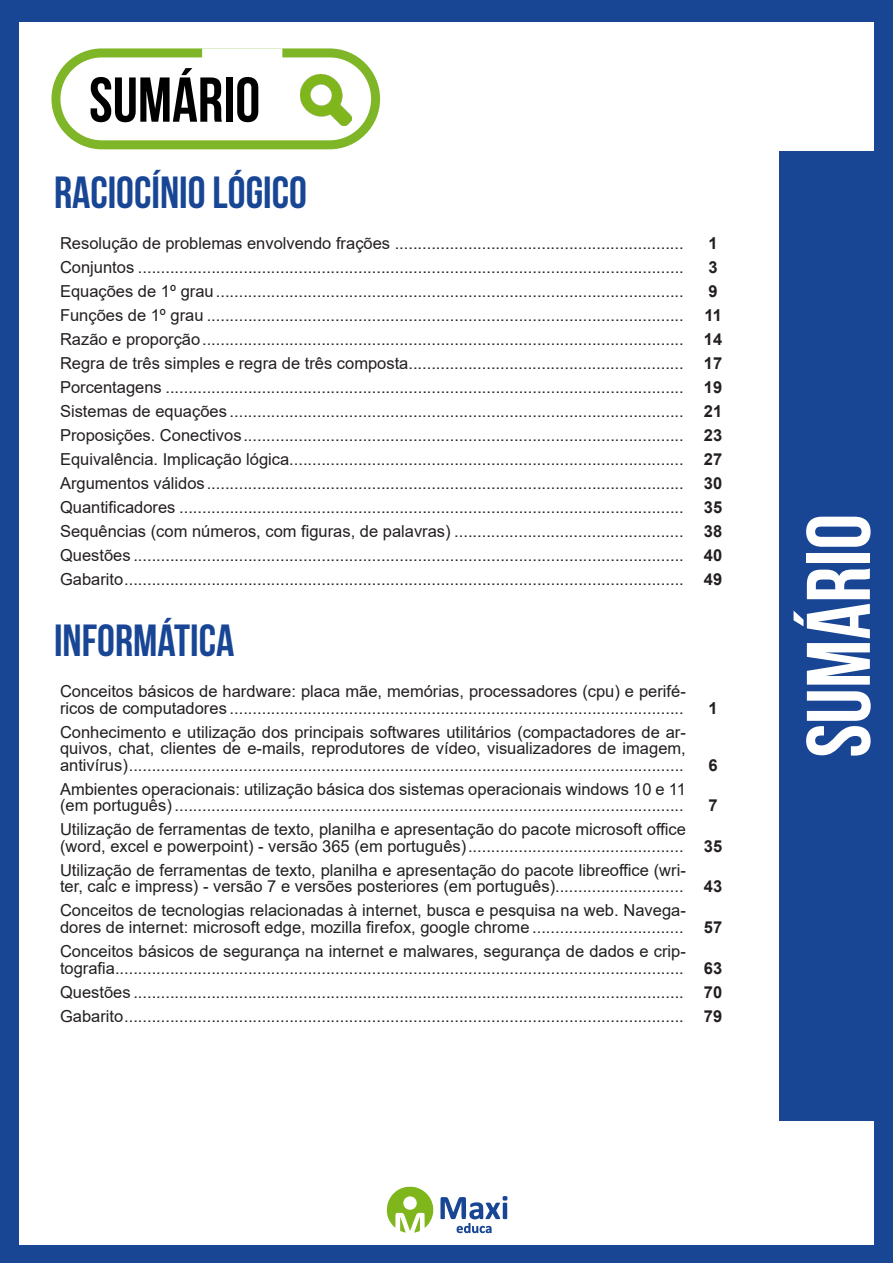
<style>
.page{position:relative;width:893px;height:1263px;background:#184695}
.page>*{position:absolute;margin:0;border:0;box-sizing:border-box;transform-origin:0 0}
.t1{font:700 90px "Bebas Neue";color:#fff}
.t2{font:700 63.15px "Bebas Neue";color:#000}
.t3{font:700 45px "Bebas Neue";color:#184695}
.ALTERNATIVAS{font:16.5px/16.5px "Arial";color:#231f20}
.INDICE{font:700 16.5px "Arial";color:#231f20}
</style>
<div class="page">
<div style="left:19px;top:22px;width:855px;height:1222px;background:#fff"></div>
<div style="left:779px;top:151px;width:114px;height:969px;background:#184695"></div>
<div style="left:51px;top:48px;width:329px;height:101px;border:9px solid #7fb628;border-radius:46px"></div>
<div style="left:202px;top:48px;width:80px;height:12px;background:#fff;border:3px solid #fff"></div>
<img style="left:300px;top:74px;width:51px;height:51px">
<svg style="left:386px;top:1187px;width:48px;height:46px"></svg>
<svg style="left:440px;top:1196px;width:67px;height:37px"></svg>
<h2 class="t2" style="left:89px;top:65px;width:173px">SUMÁRIO</h2>
<p class="t3" style="left:54px;top:168px;width:254px">RACIOCÍNIO LÓGICO</p>
<p class="ALTERNATIVAS" style="left:60px;top:235px;width:625px">Resolução de problemas envolvendo frações ...............................................................</p>
<p class="INDICE" style="left:708px;top:232px;width:11px">1</p>
<p class="ALTERNATIVAS" style="left:60px;top:259px;width:625px">Conjuntos .......................................................................................................................</p>
<p class="INDICE" style="left:708px;top:256px;width:11px">3</p>
<p class="ALTERNATIVAS" style="left:60px;top:283px;width:625px">Equações de 1º grau......................................................................................................</p>
<p class="INDICE" style="left:708px;top:280px;width:11px">9</p>
<p class="ALTERNATIVAS" style="left:60px;top:307px;width:625px">Funções de 1º grau ........................................................................................................</p>
<p class="INDICE" style="left:704px;top:304px;width:19px">11</p>
<p class="ALTERNATIVAS" style="left:60px;top:331px;width:625px">Razão e proporção.........................................................................................................</p>
<p class="INDICE" style="left:704px;top:328px;width:20px">14</p>
<p class="ALTERNATIVAS" style="left:60px;top:355px;width:625px">Regra de três simples e regra de três composta............................................................</p>
<p class="INDICE" style="left:704px;top:352px;width:20px">17</p>
<p class="ALTERNATIVAS" style="left:60px;top:379px;width:625px">Porcentagens .................................................................................................................</p>
<p class="INDICE" style="left:704px;top:376px;width:20px">19</p>
<p class="ALTERNATIVAS" style="left:60px;top:403px;width:625px">Sistemas de equações ...................................................................................................</p>
<p class="INDICE" style="left:704px;top:400px;width:20px">21</p>
<p class="ALTERNATIVAS" style="left:60px;top:427px;width:625px">Proposições. Conectivos................................................................................................</p>
<p class="INDICE" style="left:704px;top:424px;width:20px">23</p>
<p class="ALTERNATIVAS" style="left:60px;top:451px;width:625px">Equivalência. Implicação lógica......................................................................................</p>
<p class="INDICE" style="left:704px;top:448px;width:20px">27</p>
<p class="ALTERNATIVAS" style="left:60px;top:475px;width:625px">Argumentos válidos........................................................................................................</p>
<p class="INDICE" style="left:704px;top:472px;width:20px">30</p>
<p class="ALTERNATIVAS" style="left:60px;top:499px;width:625px">Quantificadores ..............................................................................................................</p>
<p class="INDICE" style="left:704px;top:496px;width:20px">35</p>
<p class="ALTERNATIVAS" style="left:60px;top:523px;width:625px">Sequências (com números, com figuras, de palavras) ..................................................</p>
<p class="INDICE" style="left:704px;top:520px;width:20px">38</p>
<p class="ALTERNATIVAS" style="left:60px;top:547px;width:625px">Questões ........................................................................................................................</p>
<p class="INDICE" style="left:704px;top:544px;width:20px">40</p>
<p class="ALTERNATIVAS" style="left:60px;top:571px;width:625px">Gabarito..........................................................................................................................</p>
<p class="INDICE" style="left:704px;top:568px;width:20px">49</p>
<p class="t3" style="left:54px;top:616px;width:182px">INFORMÁTICA</p>
<p class="ALTERNATIVAS" style="left:60px;top:683px;width:627px">Conceitos básicos de hardware: placa mãe, memórias, processadores (cpu) e perifé&shy;ricos de computadores ...................................................................................................</p>
<p class="INDICE" style="left:708px;top:696px;width:11px">1</p>
<p class="ALTERNATIVAS" style="left:60px;top:724px;width:627px;text-align:justify">Conhecimento e utilização dos principais softwares utilitários (compactadores de ar&shy;quivos, chat, clientes de e-mails, reprodutores de vídeo, visualizadores de imagem, antivírus).........................................................................................................................</p>
<p class="ALTERNATIVAS" style="left:60px;top:781px;width:627px">Ambientes operacionais: utilização básica dos sistemas operacionais windows 10 e 11 (em português) ...............................................................................................................</p>
<p class="ALTERNATIVAS" style="left:60px;top:821px;width:627px">Utilização de ferramentas de texto, planilha e apresentação do pacote microsoft office (word, excel e powerpoint) - versão 365 (em português)...............................................</p>
<p class="ALTERNATIVAS" style="left:60px;top:862px;width:627px">Utilização de ferramentas de texto, planilha e apresentação do pacote libreoffice (wri&shy;ter, calc e impress) - versão 7 e versões posteriores (em português)............................</p>
<p class="ALTERNATIVAS" style="left:60px;top:902px;width:627px">Conceitos de tecnologias relacionadas à internet, busca e pesquisa na web. Navega&shy;dores de internet: microsoft edge, mozilla firefox, google chrome .................................</p>
<p class="ALTERNATIVAS" style="left:60px;top:943px;width:627px">Conceitos básicos de segurança na internet e malwares, segurança de dados e crip&shy;tografia............................................................................................................................</p>
<p class="INDICE" style="left:708px;top:753px;width:11px">6</p>
<p class="INDICE" style="left:708px;top:794px;width:11px">7</p>
<p class="INDICE" style="left:704px;top:834px;width:20px">35</p>
<p class="INDICE" style="left:704px;top:875px;width:20px">43</p>
<p class="INDICE" style="left:704px;top:915px;width:20px">57</p>
<p class="INDICE" style="left:704px;top:956px;width:20px">63</p>
<p class="ALTERNATIVAS" style="left:60px;top:983px;width:625px">Questões ........................................................................................................................</p>
<p class="INDICE" style="left:704px;top:980px;width:20px">70</p>
<p class="ALTERNATIVAS" style="left:60px;top:1007px;width:625px">Gabarito..........................................................................................................................</p>
<p class="INDICE" style="left:704px;top:1004px;width:20px">79</p>
<h1 class="t1" style="left:789px;top:758px;width:245px;rotate:-90deg">SUMÁRIO</h1>
</div>
